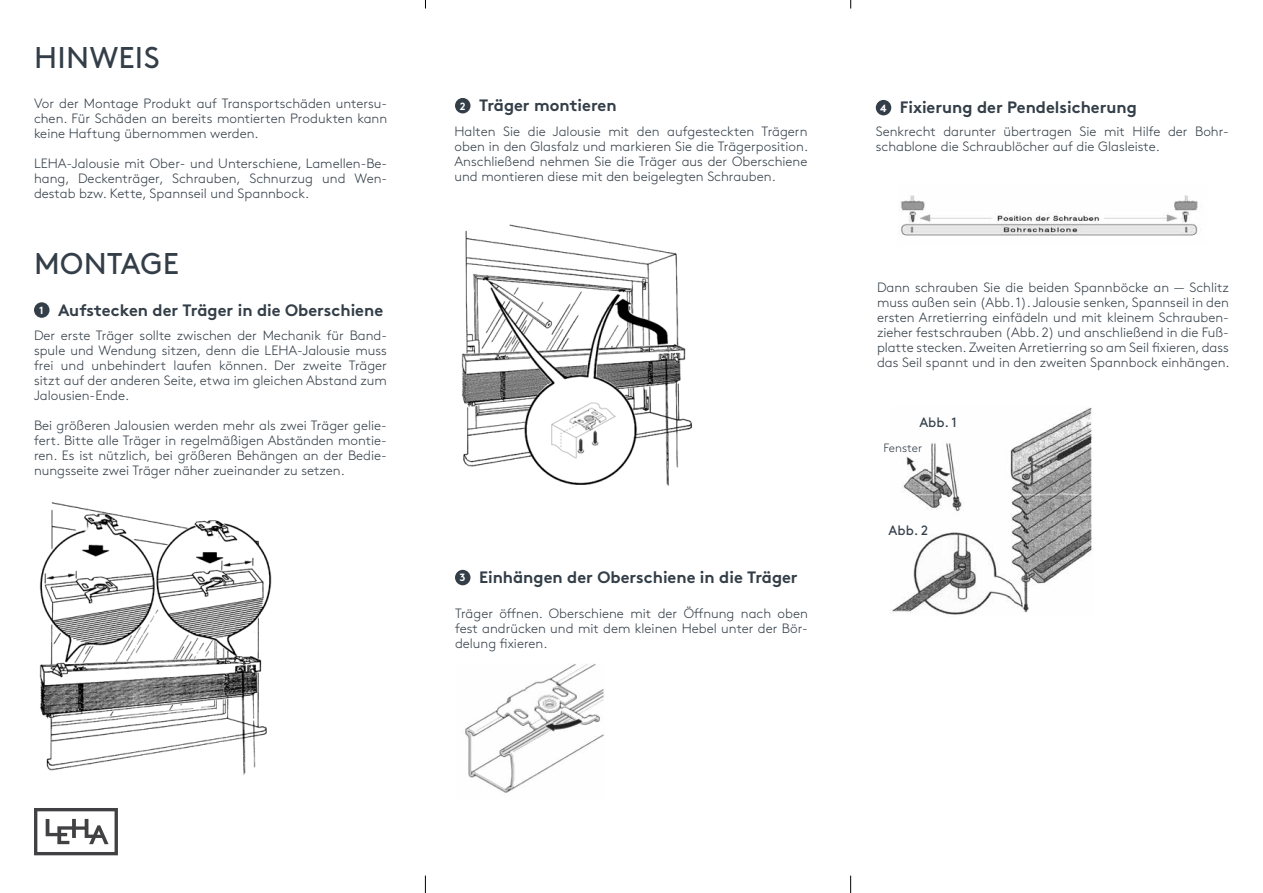
<style>
.page{position:relative;width:1263px;height:893px;background:#fff}
.page>*{position:absolute;margin:0;border:0;box-sizing:border-box;transform-origin:0 0}
.t1{font:30px "Brown Pro";letter-spacing:.01em;color:#333e48}
.t2{font:700 16.5px "Brown Pro";color:#333e48}
.t3{font:300 13.5px/15px "Brown Pro";color:#333e48;text-align:justify}
.t4{font:13.5px "Brown Pro";color:#333e48}
.t5{font:300 12px "Brown Pro";color:#333e48}
.t6{font:700 10.5px "Brown Pro";color:#fff}
.s1{font-size:10.5px;color:#fff}
</style>
<div class="page">
<svg style="left:425px;top:876px;width:1px;height:17px"></svg>
<svg style="left:850px;top:876px;width:1px;height:17px"></svg>
<svg style="left:34px;top:808px;width:84px;height:47px"></svg>
<img style="left:39px;top:502px;width:233px;height:273px">
<img style="left:900px;top:195px;width:301px;height:41px">
<img style="left:461px;top:224px;width:231px;height:262px">
<img style="left:465px;top:664px;width:139px;height:129px">
<img style="left:890px;top:408px;width:202px;height:207px">
<div style="left:455px;top:98px;width:15px;height:15px;background:#333e48;border-radius:50%"></div>
<div style="left:34px;top:302px;width:15px;height:16px;background:#333e48;border-radius:50%"></div>
<div style="left:876px;top:100px;width:15px;height:15px;background:#333e48;border-radius:50%"></div>
<div style="left:455px;top:570px;width:15px;height:15px;background:#333e48;border-radius:50%"></div>
<h1 class="t1" style="left:34px;top:34px;width:127px">HINWEIS</h1>
<p class="t3" style="left:34px;top:95px;width:355px">Vor der Montage Produkt auf Transportschäden untersu&shy;chen. Für Schäden an bereits montierten Produkten kann keine Haftung übernommen werden.</p>
<p class="t3" style="left:34px;top:155px;width:355px">LEHA-Jalousie mit Ober- und Unterschiene, Lamellen-Be&shy;hang, Deckenträger, Schrauben, Schnurzug und Wen&shy;destab bzw. Kette, Spannseil und Spannbock.</p>
<h1 class="t1" style="left:34px;top:240px;width:146px">MONTAGE</h1>
<p class="t2" style="left:39px;top:297px;width:345px"><span class="s1">1</span> Aufstecken der Träger in die Oberschiene</p>
<p class="t3" style="left:34px;top:327px;width:354px">Der erste Träger sollte zwischen der Mechanik für Band&shy;spule und Wendung sitzen, denn die LEHA-Jalousie muss frei und unbehindert laufen können. Der zweite Träger sitzt auf der anderen Seite, etwa im gleichen Abstand zum Jalousien-Ende.</p>
<p class="t3" style="left:34px;top:417px;width:354px">Bei größeren Jalousien werden mehr als zwei Träger gelie&shy;fert. Bitte alle Träger in regelmäßigen Abständen montie&shy;ren. Es ist nützlich, bei größeren Behängen an der Bedie&shy;nungsseite zwei Träger näher zueinander zu setzen.</p>
<p class="t2" style="left:460px;top:92px;width:158px"><span class="s1">2</span> Träger montieren</p>
<p class="t3" style="left:454px;top:123px;width:355px">Halten Sie die Jalousie mit den aufgesteckten Trägern oben in den Glasfalz und markieren Sie die Trägerposition.<br>Anschließend nehmen Sie die Träger aus der Oberschiene und montieren diese mit den beigelegten Schrauben.</p>
<p class="t2" style="left:459px;top:564px;width:340px"><span class="s1">3</span> Einhängen der Oberschiene in die Träger</p>
<p class="t3" style="left:455px;top:605px;width:354px">Träger öffnen. Oberschiene mit der Öffnung nach oben fest andrücken und mit dem kleinen Hebel unter der Bör&shy;delung fixieren.</p>
<p class="t2" style="left:900px;top:94px;width:239px">Fixierung der Pendelsicherung</p>
<p class="t3" style="left:876px;top:123px;width:355px">Senkrecht darunter übertragen Sie mit Hilfe der Bohr&shy;schablone die Schraublöcher auf die Glasleiste.</p>
<p class="t6" style="left:880px;top:99px;width:8px">4</p>
<p class="t3" style="left:877px;top:279px;width:354px">Dann schrauben Sie die beiden Spannböcke an — Schlitz muss außen sein (Abb. 1). Jalousie senken, Spannseil in den ersten Arretierring einfädeln und mit kleinem Schrauben&shy;zieher festschrauben (Abb. 2) und anschließend in die Fuß&shy;platte stecken. Zweiten Arretierring so am Seil fixieren, dass das Seil spannt und in den zweiten Spannbock einhängen.</p>
<p class="t4" style="left:919px;top:412px;width:39px">Abb. 1</p>
<p class="t5" style="left:883px;top:439px;width:40px">Fenster</p>
<p class="t4" style="left:889px;top:520px;width:41px">Abb. 2</p>
</div>
